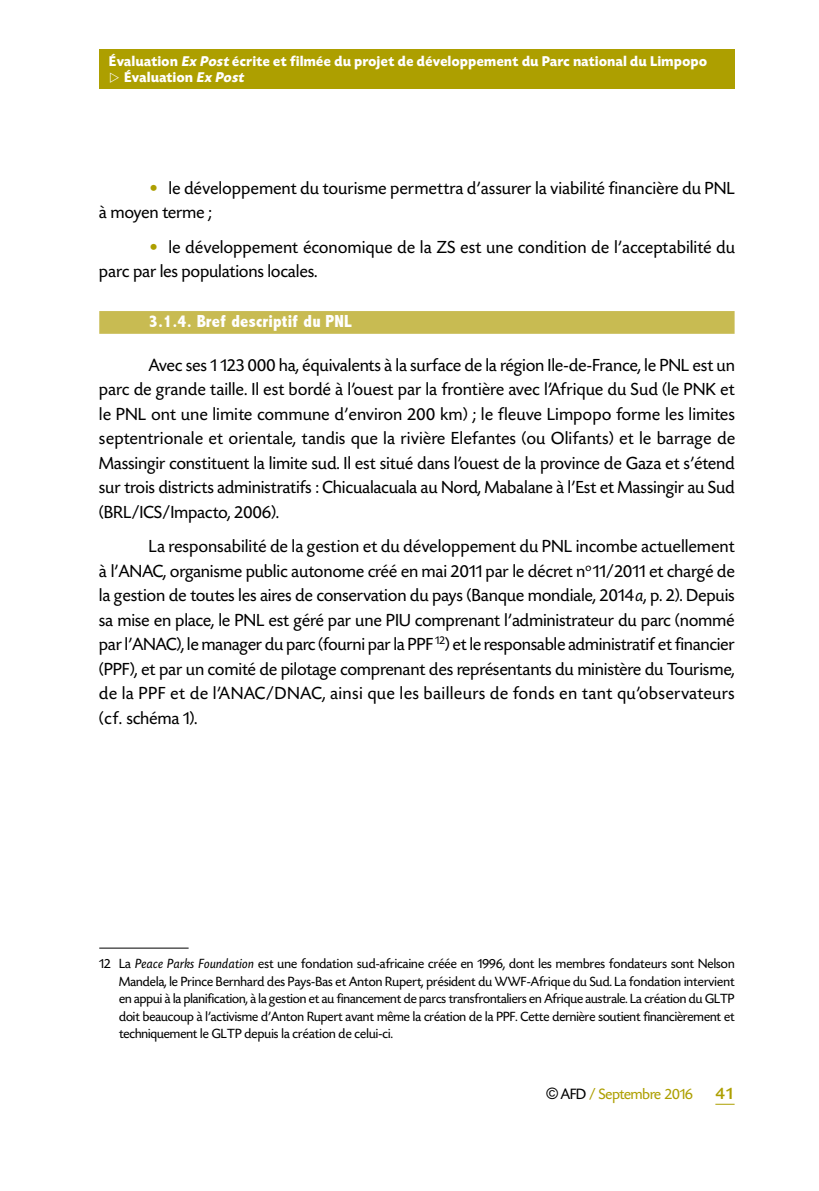
<style>
.page{position:relative;width:819px;height:1191px;background:#fff}
.page>*{position:absolute;margin:0;border:0;box-sizing:border-box;transform-origin:0 0}
.t1{font:18.38px/24.5px "Today SH";letter-spacing:.03em;color:#000}
.t2{font:800 condensed 17.5px "Abadi";letter-spacing:.01em;color:#fff}
.t3{font:500 17.5px "Today SBOP";color:#ad9f00}
.t4{font:15.75px "Today SH";color:#ad9f00}
.t5{font:700 14.88px/15.8px "Today SH";letter-spacing:.04em;color:#fff;scale:.95 1}
.t6{font:14px/17.5px "Today SH";letter-spacing:.01em;color:#000;text-align:justify}
.s1{font-style:italic}
.s2{font-family:"DIN";color:#ad9f00}
.s3{font-family:"Gill Sans";color:#000}
.s4{color:#000}
</style>
<div class="page">
<svg style="left:715px;top:1104px;width:19px;height:1px"></svg>
<div style="left:99px;top:50px;width:635px;height:39px;background:#ad9f00"></div>
<div style="left:99px;top:311px;width:635px;height:23px;background:#c8bb52"></div>
<hr style="left:99px;top:947px;width:90px;height:1px;background:#000">
<p class="t5" style="left:124px;top:54px;width:614px;text-indent:-15px">Évaluation <span class="s1">Ex Post</span> écrite et filmée du projet de développement du Parc national du Limpopo<br>Évaluation <span class="s1">Ex Post</span></p>
<p class="t1" style="left:99px;top:176px;width:637px;text-indent:50px"><span class="s2">•</span> le développement du tourisme permettra d’assurer la viabilité financière du PNL à moyen terme ;</p>
<p class="t1" style="left:99px;top:235px;width:637px;text-indent:50px"><span class="s2">•</span> le développement économique de la ZS est une condition de l’acceptabilité du parc par les populations locales.</p>
<p class="t2" style="left:149px;top:312px;width:204px">3.1.4. Bref descriptif du PNL</p>
<p class="t1" style="left:99px;top:353px;width:637px;text-align:justify;text-indent:50px">Avec ses 1 123 000 ha, équivalents à la surface de la région Ile-de-France, le PNL est un parc de grande taille. Il est bordé à l’ouest par la frontière avec l’Afrique du Sud (le PNK et le PNL ont une limite commune d’environ 200 km) ; le fleuve Limpopo forme les limites septentrionale et orientale, tandis que la rivière Elefantes (ou Olifants) et le barrage de Massingir constituent la limite sud. Il est situé dans l’ouest de la province de Gaza et s’étend sur trois districts administratifs : Chicualacuala au Nord, Mabalane à l’Est et Massingir au Sud (BRL/ICS/Impacto, 2006).</p>
<p class="t1" style="left:99px;top:535px;width:637px;text-align:justify;text-indent:50px">La responsabilité de la gestion et du développement du PNL incombe actuellement à l’ANAC, organisme public autonome créé en mai 2011 par le décret n<sup>o</sup>11/2011 et chargé de la gestion de toutes les aires de conservation du pays (Banque mondiale, 2014<span class="s1">a</span>, p. 2). Depuis sa mise en place, le PNL est géré par une PIU comprenant l’administrateur du parc (nommé par l’ANAC), le manager du parc (fourni par la PPF <sup>12</sup>) et le responsable administratif et financier (PPF), et par un comité de pilotage comprenant des représentants du ministère du Tourisme, de la PPF et de l’ANAC/DNAC, ainsi que les bailleurs de fonds en tant qu’observateurs (cf. schéma 1).</p>
<p class="t6" style="left:119px;top:955px;width:617px;text-indent:-20px">12 La <span class="s1">Peace Parks Foundation</span> est une fondation sud-africaine créée en 1996, dont les membres fondateurs sont Nelson Mandela, le Prince Bernhard des Pays-Bas et Anton Rupert, président du WWF-Afrique du Sud. La fondation intervient en appui à la planification, à la gestion et au financement de parcs transfrontaliers en Afrique australe. La création du GLTP doit beaucoup à l’activisme d’Anton Rupert avant même la création de la PPF. Cette dernière soutient financièrement et techniquement le GLTP depuis la création de celui-ci.</p>
<p class="t4" style="left:546px;top:1086px;width:148px"><span class="s3">©</span> <span class="s4">AFD</span> / Septembre 2016</p>
<p class="t3" style="left:715px;top:1084px;width:21px">41</p>
</div>
